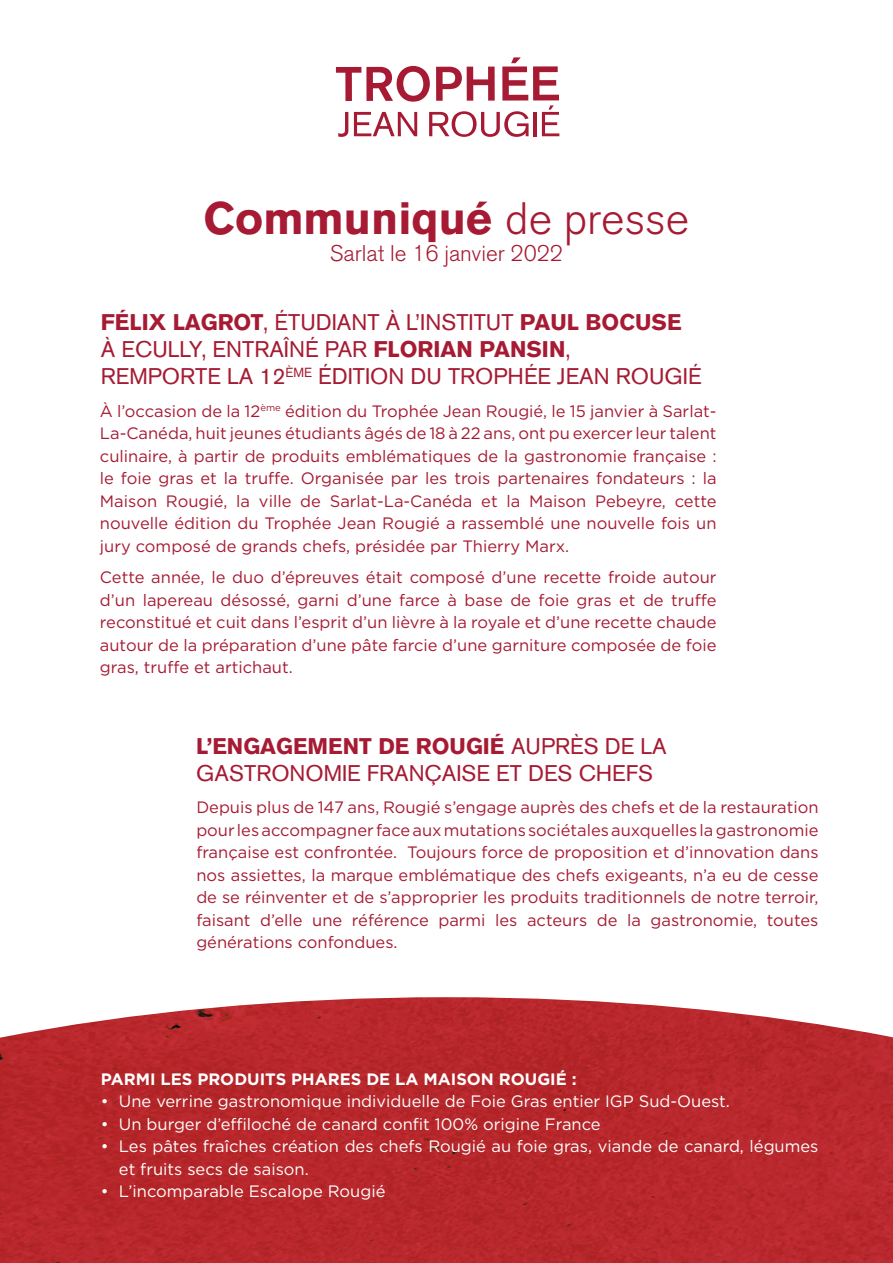
<style>
.page{position:relative;width:893px;height:1263px;background:#fff}
.page>*{position:absolute;margin:0;border:0;box-sizing:border-box;transform-origin:0 0}
.t1{font:700 45px "Akzidenz Grotesk BQ";color:#a61b33}
.t2{font:22.5px/27px "Akzidenz Grotesk BQ";color:#a61b33}
.t3{font:300 22.5px "Akzidenz Grotesk BQ";color:#a61b33}
.t4{font:16.5px/22.5px "Gotham";color:#a61b33;text-align:justify}
.t5{font:16.5px/22.5px "Gotham";color:#fff}
.t6{font:700 16.5px "Gotham";color:#fff}
.s1{font-weight:300}
.s2{font-weight:700}
</style>
<div class="page">
<img style="left:0;top:997px;width:893px;height:266px">
<svg style="left:336px;top:57px;width:223px;height:80px"></svg>
<h1 class="t1" style="left:204px;top:192px;width:487px">Communiqué <span class="s1">de presse</span></h1>
<h2 class="t3" style="left:330px;top:240px;width:235px">Sarlat le 16 janvier 2022</h2>
<h2 class="t2" style="left:101px;top:309px;width:602px"><span class="s2">FÉLIX LAGROT</span>, ÉTUDIANT À L’INSTITUT <span class="s2">PAUL BOCUSE<br></span>À ECULLY, ENTRAÎNÉ PAR <span class="s2">FLORIAN PANSIN</span>,<br>REMPORTE LA 12<sup>ÈME</sup> ÉDITION DU TROPHÉE JEAN ROUGIÉ</h2>
<p class="t4" style="left:100px;top:399px;width:618px">À l’occasion de la 12<sup>ème</sup> édition du Trophée Jean Rougié, le 15 janvier à Sarlat-La-Canéda, huit jeunes étudiants âgés de 18 à 22 ans, ont pu exercer leur talent culinaire, à partir de produits emblématiques de la gastronomie française : le foie gras et la truffe. Organisée par les trois partenaires fondateurs : la Maison Rougié, la ville de Sarlat-La-Canéda et la Maison Pebeyre, cette nouvelle édition du Trophée Jean Rougié a rassemblé une nouvelle fois un jury composé de grands chefs, présidée par Thierry Marx.</p>
<p class="t4" style="left:100px;top:566px;width:618px">Cette année, le duo d’épreuves était composé d’une recette froide autour d’un lapereau désossé, garni d’une farce à base de foie gras et de truffe reconstitué et cuit dans l’esprit d’un lièvre à la royale et d’une recette chaude autour de la préparation d’une pâte farcie d’une garniture composée de foie gras, truffe et artichaut.</p>
<h2 class="t2" style="left:196px;top:733px;width:472px"><span class="s2">L’ENGAGEMENT DE ROUGIÉ</span> AUPRÈS DE LA<br>GASTRONOMIE FRANÇAISE ET DES CHEFS</h2>
<p class="t4" style="left:196px;top:796px;width:624px">Depuis plus de 147 ans, Rougié s’engage auprès des chefs et de la restauration pour les accompagner face aux mutations sociétales auxquelles la gastronomie française est confrontée. Toujours force de proposition et d’innovation dans nos assiettes, la marque emblématique des chefs exigeants, n’a eu de cesse de se réinventer et de s’approprier les produits traditionnels de notre terroir, faisant d’elle une référence parmi les acteurs de la gastronomie, toutes générations confondues.</p>
<p class="t6" style="left:101px;top:1068px;width:477px">PARMI LES PRODUITS PHARES DE LA MAISON ROUGIÉ :</p>
<p class="t5" style="left:101px;top:1090px;width:631px">• Une verrine gastronomique individuelle de Foie Gras entier IGP Sud-Ouest.</p>
<p class="t5" style="left:101px;top:1112px;width:501px">• Un burger d’effiloché de canard confit 100% origine France</p>
<p class="t5" style="left:119px;top:1135px;width:701px;text-indent:-18px">• Les pâtes fraîches création des chefs Rougié au foie gras, viande de canard, légumes et fruits secs de saison.</p>
<p class="t5" style="left:101px;top:1180px;width:286px">• L’incomparable Escalope Rougié</p>
</div>
